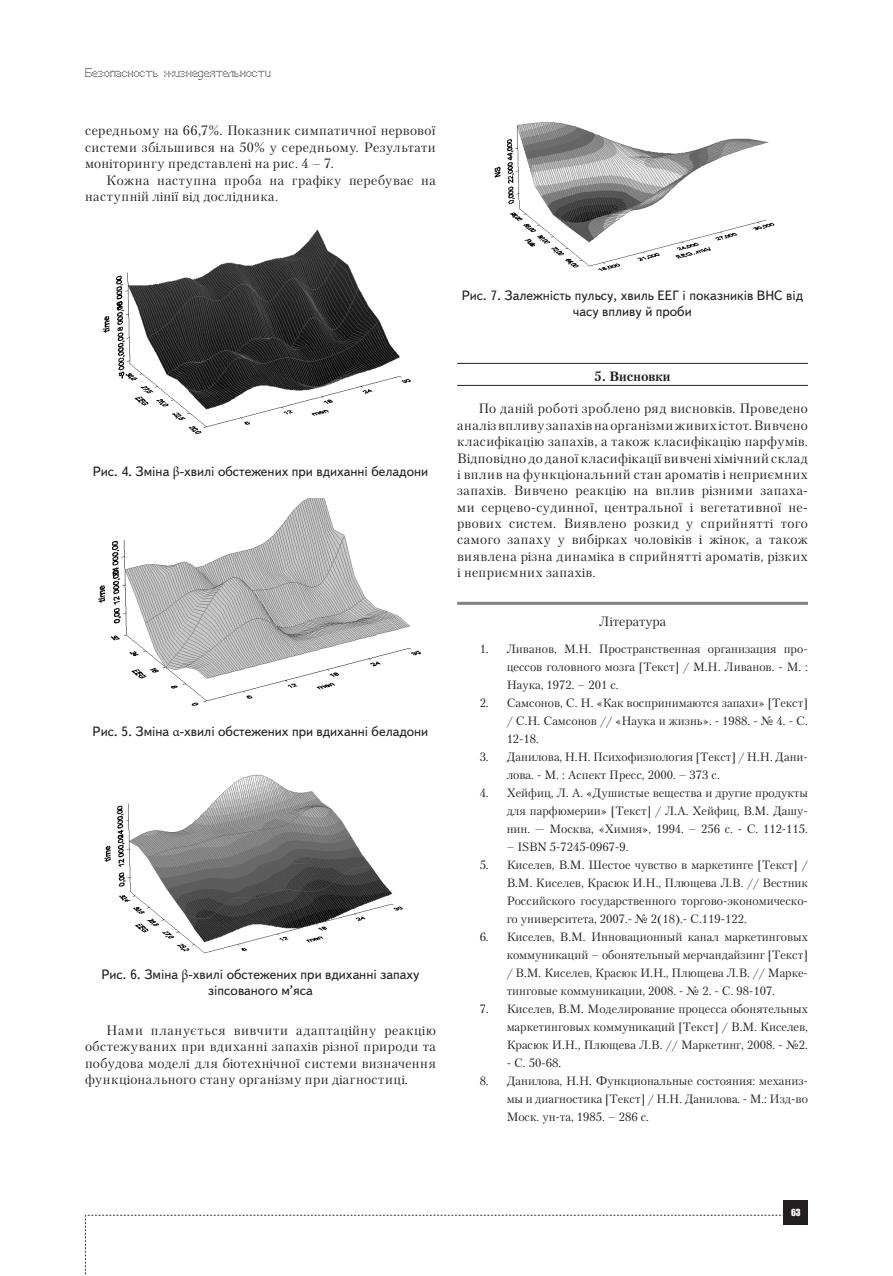
<style>
.page{position:relative;width:893px;height:1276px;background:#fff}
.page>*{position:absolute;margin:0;border:0;box-sizing:border-box;transform-origin:0 0}
.Text{font:13.5px/16.4px "Petersburg C";letter-spacing:.035em;color:#231f20;text-align:justify}
.risunok{font:13.5px/16.2px "Text Book C";color:#231f20;text-align:center}
.Punkt{font:700 13.5px "Petersburg C";color:#231f20}
.literatura-zaglav{font:13.5px "Petersburg C";color:#231f20}
.Literatura-text{font:12px/18px "Petersburg C";color:#231f20;text-align:justify}
.t1{font:12px "Perfo";letter-spacing:.015em;color:#231f20}
.t2{font:9px "Impact";color:#fff}
.s1{font-family:"Minion Pro"}
</style>
<div class="page">
<svg style="left:85px;top:1215px;width:699px;height:61px"></svg>
<div style="left:784px;top:1200px;width:24px;height:25px;background:#231f20"></div>
<hr style="left:457px;top:363px;width:351px;height:1px;background:#231f20">
<hr style="left:457px;top:385px;width:351px;height:1px;background:#231f20">
<hr style="left:457px;top:602px;width:351px;height:3px;background:#808285">
<img style="left:103px;top:229px;width:308px;height:205px">
<img style="left:98px;top:498px;width:323px;height:208px">
<img style="left:104px;top:774px;width:299px;height:180px">
<img style="left:494px;top:122px;width:281px;height:149px">
<p class="t1" style="left:85px;top:66px;width:187px">Безопасность жизнедеятельности</p>
<p class="Text" style="left:85px;top:122px;width:352px">середньому на 66,7%. Показник симпатичної нервової системи зб<span class="s1">і</span>льшився на 50% у середньому. Результати мон<span class="s1">і</span>торингу представлен<span class="s1">і</span> на рис. 4 – 7.</p>
<p class="Text" style="left:85px;top:171px;width:352px;text-indent:21px">Кожна наступна проба на граф<span class="s1">і</span>ку перебуває на наступн<span class="s1">і</span>й л<span class="s1">і</span>н<span class="s1">і</span>ї в<span class="s1">і</span>д досл<span class="s1">і</span>дника.</p>
<p class="risunok" style="left:93px;top:464px;width:337px">Рис. 4. Зміна <span class="s1">β</span>-хвилі обстежених при вдиханні беладони</p>
<p class="risunok" style="left:93px;top:723px;width:337px">Рис. 5. Зміна <span class="s1">α</span>-хвилі обстежених при вдиханні беладони</p>
<p class="risunok" style="left:101px;top:966px;width:320px">Рис. 6. Зміна <span class="s1">β</span>-хвилі обстежених при вдиханні запаху зіпсованого м’яса</p>
<p class="Text" style="left:85px;top:1022px;width:352px;text-indent:21px">Нами планується вивчити адаптац<span class="s1">і</span>йну реакц<span class="s1">і</span>ю обстежуваних при вдиханн<span class="s1">і</span> запах<span class="s1">і</span>в р<span class="s1">і</span>зної природи та побудова модел<span class="s1">і</span> для б<span class="s1">і</span>отехн<span class="s1">і</span>чної системи визначення функц<span class="s1">і</span>онального стану орган<span class="s1">і</span>зму при д<span class="s1">і</span>агностиц<span class="s1">і</span>.</p>
<p class="risunok" style="left:462px;top:287px;width:343px">Рис. 7. Залежність пульсу, хвиль ЕЕГ і показників ВНС від часу впливу й проби</p>
<p class="Punkt" style="left:595px;top:368px;width:77px">5. Висновки</p>
<p class="Text" style="left:457px;top:400px;width:352px;text-indent:21px">По дан<span class="s1">і</span>й робот<span class="s1">і</span> зроблено ряд висновк<span class="s1">і</span>в. Проведено анал<span class="s1">і</span>з впливу запах<span class="s1">і</span>в на орган<span class="s1">і</span>зми живих <span class="s1">і</span>стот. Вивчено класиф<span class="s1">і</span>кац<span class="s1">і</span>ю запах<span class="s1">і</span>в, а також класиф<span class="s1">і</span>кац<span class="s1">і</span>ю парфум<span class="s1">і</span>в.<br>В<span class="s1">і</span>дпов<span class="s1">і</span>дно до даної класиф<span class="s1">і</span>кац<span class="s1">і</span>ї вивчен<span class="s1">і</span> х<span class="s1">і</span>м<span class="s1">і</span>чний склад <span class="s1">і</span> вплив на функц<span class="s1">і</span>ональний стан аромат<span class="s1">і</span>в <span class="s1">і</span> неприємних запах<span class="s1">і</span>в. Вивчено реакц<span class="s1">і</span>ю на вплив р<span class="s1">і</span>зними запаха&shy;ми серцево-судинної, центральної <span class="s1">і</span> вегетативної не&shy;рвових систем. Виявлено розкид у сприйнятт<span class="s1">і</span> того самого запаху у виб<span class="s1">і</span>рках чолов<span class="s1">і</span>к<span class="s1">і</span>в <span class="s1">і</span> ж<span class="s1">і</span>нок, а також виявлена р<span class="s1">і</span>зна динам<span class="s1">і</span>ка в сприйнятт<span class="s1">і</span> аромат<span class="s1">і</span>в, р<span class="s1">і</span>зких <span class="s1">і</span> неприємних запах<span class="s1">і</span>в.</p>
<p class="literatura-zaglav" style="left:599px;top:613px;width:69px">Л<span class="s1">і</span>тература</p>
<p class="Literatura-text" style="left:507px;top:639px;width:303px;text-indent:-27px">1. Ливанов, М.Н. Пространственная организация про&shy;цессов головного мозга [Текст] / М.Н. Ливанов. - М. :<br>Наука, 1972. – 201 с.</p>
<p class="Literatura-text" style="left:507px;top:693px;width:303px;text-indent:-27px">2. Самсонов, С. Н. «Как воспринимаются запахи» [Текст] / С.Н. Самсонов // «Наука и жизнь». - 1988. - № 4. - С.<br>12-18.</p>
<p class="Literatura-text" style="left:507px;top:747px;width:303px;text-indent:-27px">3. Данилова, Н.Н. Психофизиология [Текст] / Н.Н. Дани&shy;лова. - М. : Аспект Пресс, 2000. – 373 с.</p>
<p class="Literatura-text" style="left:507px;top:783px;width:303px;text-indent:-27px">4. Хейфиц, Л. А. «Душистые вещества и другие продукты для парфюмерии» [Текст] / Л.А. Хейфиц, В.М. Дашу&shy;нин. — Москва, «Химия», 1994. – 256 с. - С. 112-115.</p>
<p class="Literatura-text" style="left:507px;top:837px;width:123px">– ISBN 5-7245-0967-9.</p>
<p class="Literatura-text" style="left:507px;top:855px;width:303px;text-indent:-27px">5. Киселев, В.М. Шестое чувство в маркетинге [Текст] / В.М. Киселев, Красюк И.Н., Плющева Л.В. // Вестник Российского государственного торгово-экономическо&shy;го университета, 2007.- № 2(18).- С.119-122.</p>
<p class="Literatura-text" style="left:507px;top:927px;width:303px;text-indent:-27px">6. Киселев, В.М. Инновационный канал маркетинговых коммуникаций – обонятельный мерчандайзинг [Текст] / В.М. Киселев, Красюк И.Н., Плющева Л.В. // Марке&shy;тинговые коммуникации, 2008. - № 2. - С. 98-107.</p>
<p class="Literatura-text" style="left:507px;top:999px;width:303px;text-indent:-27px">7. Киселев, В.М. Моделирование процесса обонятельных маркетинговых коммуникаций [Текст] / В.М. Киселев, Красюк И.Н., Плющева Л.В. // Маркетинг, 2008. - №2.</p>
<p class="Literatura-text" style="left:507px;top:1053px;width:56px">- С. 50-68.</p>
<p class="Literatura-text" style="left:507px;top:1071px;width:303px;text-indent:-27px">8. Данилова, Н.Н. Функциональные состояния: механиз&shy;мы и диагностика [Текст] / Н.Н. Данилова. - М.: Изд-во Моск. ун-та, 1985. – 286 с.</p>
<p class="t2" style="left:791px;top:1207px;width:11px">63</p>
</div>
